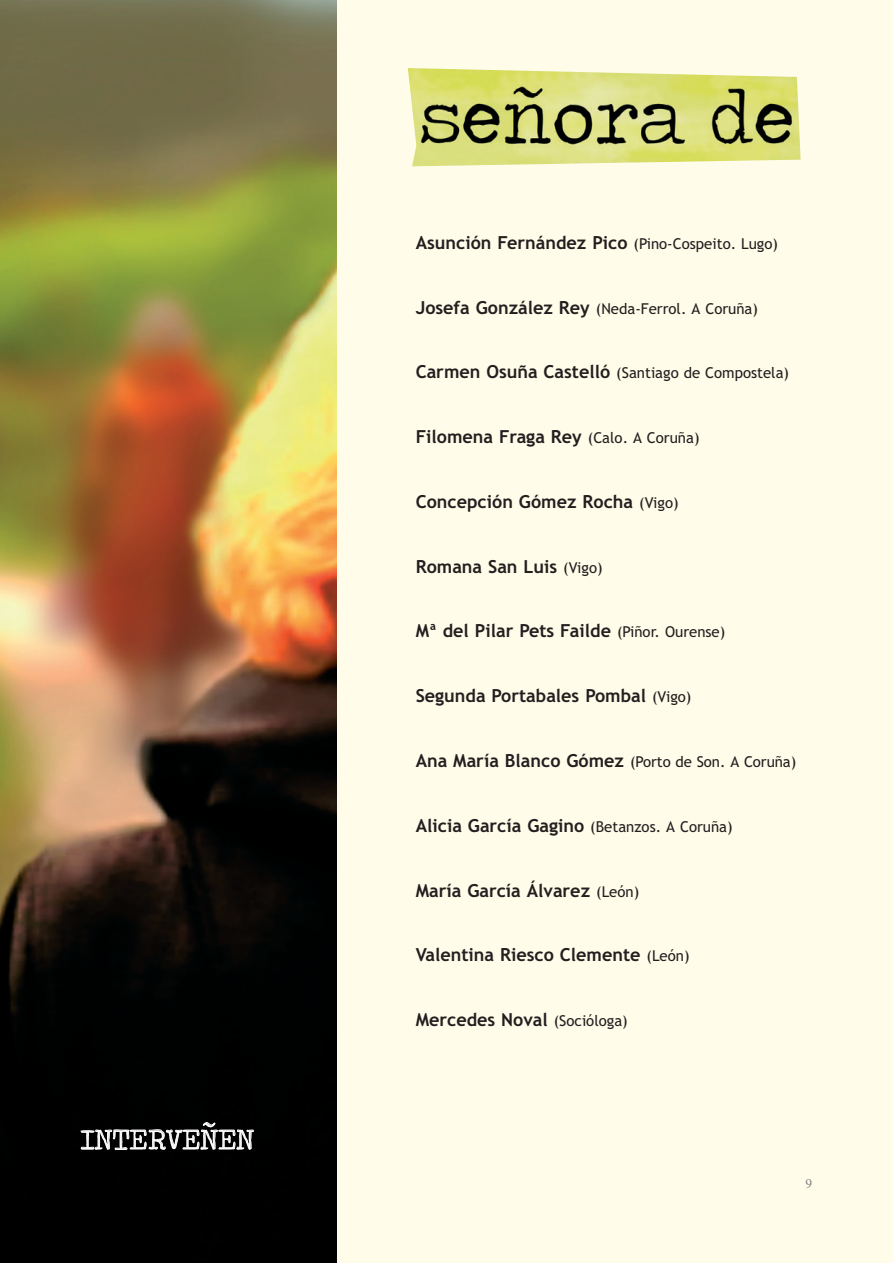
<style>
.page{position:relative;width:893px;height:1263px;background:#fff}
.page>*{position:absolute;margin:0;border:0;box-sizing:border-box;transform-origin:0 0}
.t1{font:30px "Traveling Typewriter";letter-spacing:-.005em;color:#fff}
.t2{font:700 18px "Trebuchet MS";color:#231f20}
.t3{font:15px "Trebuchet MS";color:#231f20}
.t4{font:13.5px "Times New Roman";color:#808285}
.s1{font-weight:400;font-size:15px}
.s2{font-weight:700;font-size:18px}
</style>
<div class="page">
<div style="left:285px;top:0;width:608px;height:1263px;background:#fffde9"></div>
<img style="left:0;top:0;width:336px;height:1263px">
<img style="left:408px;top:68px;width:393px;height:98px">
<h1 class="t1" style="left:80px;top:1119px;width:175px">INTERVEÑEN</h1>
<p class="t2" style="left:416px;top:232px;width:364px">Asunción Fernández Pico <span class="s1">(Pino-Cospeito. Lugo)</span></p>
<p class="t3" style="left:416px;top:300px;width:344px"><span class="s2">Josefa González Rey</span> (Neda-Ferrol. A Coruña)</p>
<p class="t3" style="left:416px;top:364px;width:375px"><span class="s2">Carmen Osuña Castelló</span> (Santiago de Compostela)</p>
<p class="t2" style="left:416px;top:426px;width:285px">Filomena Fraga Rey <span class="s1">(Calo. A Coruña)</span></p>
<p class="t2" style="left:416px;top:491px;width:264px">Concepción Gómez Rocha <span class="s1">(Vigo)</span></p>
<p class="t2" style="left:416px;top:556px;width:188px">Romana San Luis <span class="s1">(Vigo)</span></p>
<p class="t2" style="left:416px;top:621px;width:311px">Mª del Pilar Pets Failde <span class="s1">(Piñor. Ourense)</span></p>
<p class="t2" style="left:416px;top:685px;width:277px">Segunda Portabales Pombal <span class="s1">(Vigo)</span></p>
<p class="t3" style="left:416px;top:753px;width:382px"><span class="s2">Ana María Blanco Gómez</span> (Porto de Son. A Coruña)</p>
<p class="t2" style="left:416px;top:815px;width:318px">Alicia García Gagino <span class="s1">(Betanzos. A Coruña)</span></p>
<p class="t2" style="left:416px;top:880px;width:225px">María García Álvarez <span class="s1">(León)</span></p>
<p class="t2" style="left:416px;top:944px;width:275px">Valentina Riesco Clemente <span class="s1">(León)</span></p>
<p class="t2" style="left:416px;top:1009px;width:213px">Mercedes Noval <span class="s1">(Socióloga)</span></p>
<p class="t4" style="left:806px;top:1175px;width:8px">9</p>
</div>
